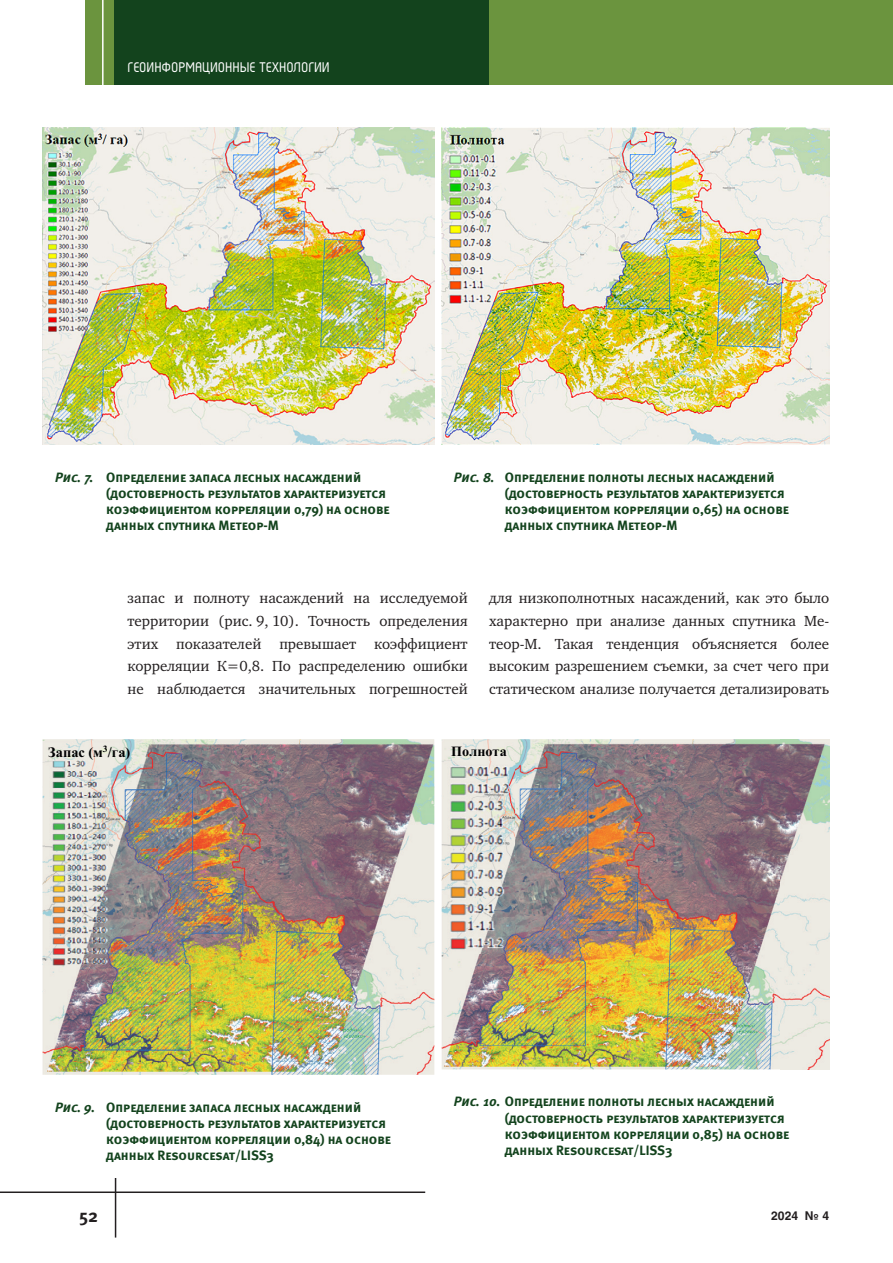
<style>
.page{position:relative;width:893px;height:1263px;background:#fff}
.page>*{position:absolute;margin:0;border:0;box-sizing:border-box;transform-origin:0 0}
.t1{font:18px "Meta Bold C";color:#231f20}
.t2{font:700 16.5px "Magic C";color:#fff}
.t3{font:15px/22.6px "Charter C";color:#231f20;text-align:justify}
.t4{font:700 14.4px "Times New Roman";color:#000001}
.t5{font:700 14.1px "Times New Roman";color:#000001}
.t6{font:13.5px/16.2px "Meta Bold Caps C";color:#13431d}
.t7{font:700 12px "Helios C";color:#231f20}
.s1{font-style:italic}
</style>
<div class="page">
<div style="left:85px;top:0;width:808px;height:85px;background:#6b943e"></div>
<div style="left:115px;top:0;width:374px;height:85px;background:#13431d"></div>
<hr style="left:102px;top:0;width:2px;height:85px;background:#fff">
<hr style="left:0;top:1191px;width:425px;height:2px;background:#231f20">
<hr style="left:115px;top:1147px;width:1px;height:90px;background:#231f20">
<img style="left:43px;top:128px;width:391px;height:317px">
<div style="left:43px;top:739px;width:391px;height:439px;background:#fff"></div>
<img style="left:43px;top:739px;width:391px;height:48px">
<img style="left:43px;top:787px;width:48px;height:288px">
<img style="left:141px;top:787px;width:293px;height:288px">
<img style="left:91px;top:967px;width:50px;height:108px">
<img style="left:46px;top:758px;width:112px;height:209px">
<img style="left:442px;top:739px;width:387px;height:330px">
<img style="left:444px;top:761px;width:71px;height:193px">
<img style="left:441px;top:128px;width:388px;height:317px">
<p class="t2" style="left:128px;top:60px;width:204px">ГЕОИНФОРМАЦИОННЫЕ ТЕХНОЛОГИИ</p>
<p class="t6" style="left:106px;top:469px;width:285px;text-indent:-51px"><span class="s1">Рис. 7.</span> Определение запаса лесных насаждений (достоверность результатов характеризуется коэффициентом корреляции 0,79) на основе данных спутника Метеор-М</p>
<p class="t6" style="left:505px;top:469px;width:286px;text-indent:-51px"><span class="s1">Рис. 8.</span> Определение полноты лесных насаждений (достоверность результатов характеризуется коэффициентом корреляции 0,65) на основе данных спутника Метеор-М</p>
<p class="t3" style="left:128px;top:587px;width:342px">запас и полноту насаждений на исследуемой территории (рис. 9, 10). Точность определения этих показателей превышает коэффициент корреляции К=0,8. По распределению ошибки не наблюдается значительных погрешностей</p>
<p class="t3" style="left:489px;top:587px;width:342px">для низкополнотных насаждений, как это было характерно при анализе данных спутника Ме&shy;теор-М. Такая тенденция объясняется более высоким разрешением съемки, за счет чего при статическом анализе получается детализировать</p>
<p class="t4" style="left:48px;top:742px;width:84px">Запас (м<sup>3</sup>/га)</p>
<p class="t5" style="left:451px;top:741px;width:57px">Полнота</p>
<p class="t6" style="left:106px;top:1099px;width:286px;text-indent:-51px"><span class="s1">Рис. 9.</span> Определение запаса лесных насаждений (достоверность результатов характеризуется коэффициентом корреляции 0,84) на основе данных Resourсesat/LISS3</p>
<p class="t6" style="left:505px;top:1093px;width:286px;text-indent:-51px"><span class="s1">Рис. 10.</span> Определение полноты лесных насаждений (достоверность результатов характеризуется коэффициентом корреляции 0,85) на основе данных Resourсesat/LISS3</p>
<h1 class="t1" style="left:79px;top:1205px;width:21px">52</h1>
<p class="t7" style="left:771px;top:1208px;width:60px">2024 № 4</p>
</div>
